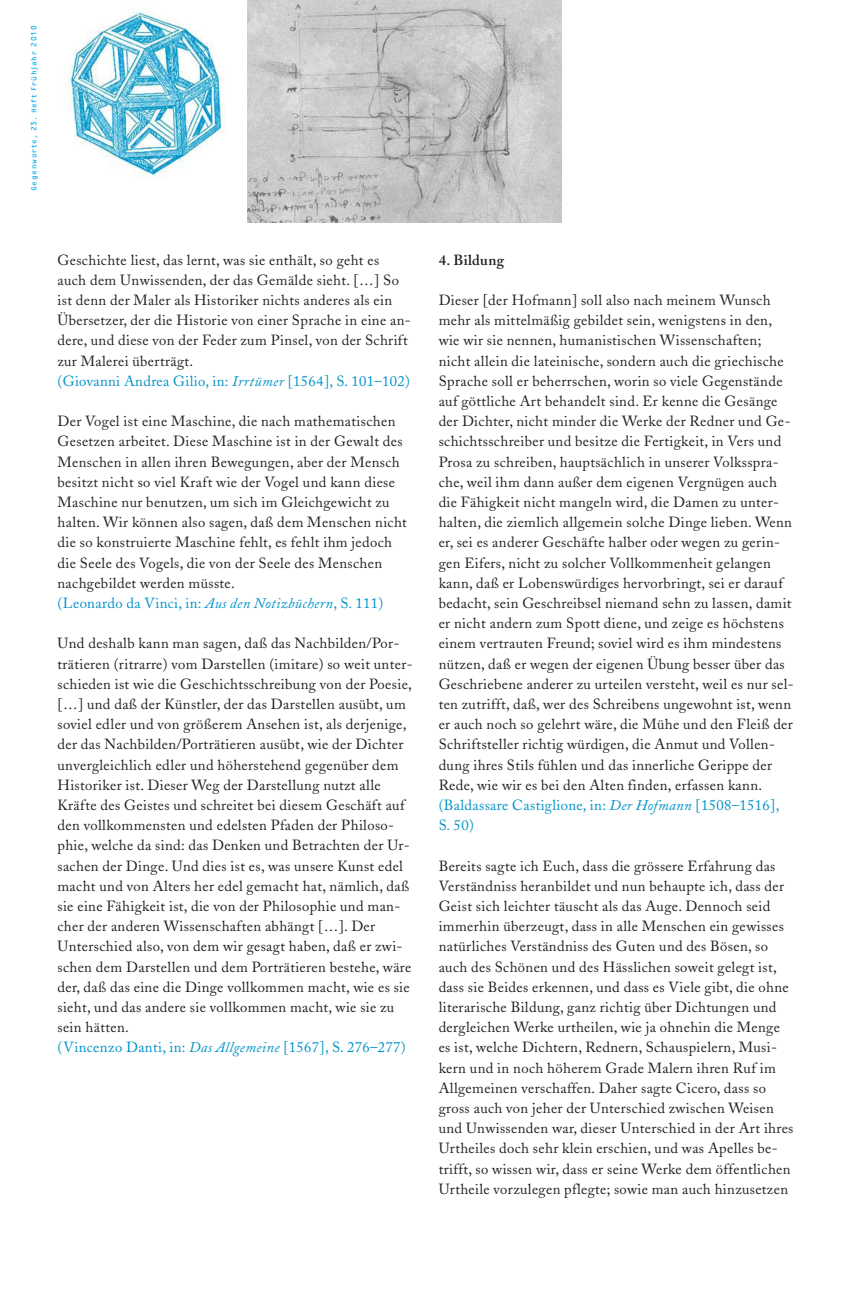
<style>
.page{position:relative;width:858px;height:1296px;background:#fff}
.page>*{position:absolute;margin:0;border:0;box-sizing:border-box;transform-origin:0 0}
.t1{font:14.7px/20.2px "Adobe Caslon";letter-spacing:.025em;color:#231f20}
.t2{font:600 14.7px "Adobe Caslon";letter-spacing:.025em;color:#231f20}
.t3{font:7.5px "OCRF";letter-spacing:.095em;color:#00aeef}
.s1{color:#0092c8}
.s2{font-style:italic;color:#0092c8}
</style>
<div class="page">
<img style="left:65px;top:7px;width:160px;height:169px">
<img style="left:247px;top:0;width:315px;height:223px">
<p class="t3" style="left:31px;top:191px;width:167px;rotate:-90deg">Gegenworte, 23. Heft Frühjahr 2010</p>
<p class="t1" style="left:58px;top:251px;width:355px">Geschichte liest, das lernt, was sie enthält, so geht es auch dem Unwissenden, der das Gemälde sieht. […] So ist denn der Maler als Historiker nichts anderes als ein Übersetzer, der die Historie von einer Sprache in eine an&shy;dere, und diese von der Feder zum Pinsel, von der Schrift zur Malerei überträgt.<br><span class="s1">(Giovanni Andrea Gilio, in:</span> <span class="s2">Irrtümer</span> <span class="s1">[1564], S. 101–102)</span></p>
<p class="t1" style="left:58px;top:413px;width:351px">Der Vogel ist eine Maschine, die nach mathematischen Gesetzen arbeitet. Diese Maschine ist in der Gewalt des Menschen in allen ihren Bewegungen, aber der Mensch besitzt nicht so viel Kraft wie der Vogel und kann diese Maschine nur benutzen, um sich im Gleichgewicht zu halten. Wir können also sagen, daß dem Menschen nicht die so konstruierte Maschine fehlt, es fehlt ihm jedoch die Seele des Vogels, die von der Seele des Menschen nachgebildet werden müsste.<br><span class="s1">(Leonardo da Vinci, in:</span> <span class="s2">Aus den Notizbüchern</span><span class="s1">, S. 111)</span></p>
<p class="t1" style="left:58px;top:635px;width:357px">Und deshalb kann man sagen, daß das Nachbilden/Por&shy;trätieren (ritrarre) vom Darstellen (imitare) so weit unter&shy;schieden ist wie die Geschichtsschreibung von der Poesie, […] und daß der Künstler, der das Darstellen ausübt, um soviel edler und von größerem Ansehen ist, als derjenige, der das Nachbilden/Porträtieren ausübt, wie der Dichter unvergleichlich edler und höherstehend gegenüber dem Historiker ist. Dieser Weg der Darstellung nutzt alle Kräfte des Geistes und schreitet bei diesem Geschäft auf den vollkommensten und edelsten Pfaden der Philoso&shy;phie, welche da sind: das Denken und Betrachten der Ur&shy;sachen der Dinge. Und dies ist es, was unsere Kunst edel macht und von Alters her edel gemacht hat, nämlich, daß sie eine Fähigkeit ist, die von der Philosophie und man&shy;cher der anderen Wissenschaften abhängt […]. Der Unterschied also, von dem wir gesagt haben, daß er zwi&shy;schen dem Darstellen und dem Porträtieren bestehe, wäre der, daß das eine die Dinge vollkommen macht, wie es sie sieht, und das andere sie vollkommen macht, wie sie zu sein hätten.<br><span class="s1">(Vincenzo Danti, in:</span> <span class="s2">Das Allgemeine</span> <span class="s1">[1567], S. 276–277)</span></p>
<p class="t2" style="left:439px;top:254px;width:67px">4. Bildung</p>
<p class="t1" style="left:439px;top:292px;width:357px">Dieser [der Hofmann] soll also nach meinem Wunsch mehr als mittelmäßig gebildet sein, wenigstens in den, wie wir sie nennen, humanistischen Wissenschaften; nicht allein die lateinische, sondern auch die griechische Sprache soll er beherrschen, worin so viele Gegenstände auf göttliche Art behandelt sind. Er kenne die Gesänge der Dichter, nicht minder die Werke der Redner und Ge&shy;schichtsschreiber und besitze die Fertigkeit, in Vers und Prosa zu schreiben, hauptsächlich in unserer Volksspra&shy;che, weil ihm dann außer dem eigenen Vergnügen auch die Fähigkeit nicht mangeln wird, die Damen zu unter&shy;halten, die ziemlich allgemein solche Dinge lieben. Wenn er, sei es anderer Geschäfte halber oder wegen zu gerin&shy;gen Eifers, nicht zu solcher Vollkommenheit gelangen kann, daß er Lobenswürdiges hervorbringt, sei er darauf bedacht, sein Geschreibsel niemand sehn zu lassen, damit er nicht andern zum Spott diene, und zeige es höchstens einem vertrauten Freund; soviel wird es ihm mindestens nützen, daß er wegen der eigenen Übung besser über das Geschriebene anderer zu urteilen versteht, weil es nur sel&shy;ten zutrifft, daß, wer des Schreibens ungewohnt ist, wenn er auch noch so gelehrt wäre, die Mühe und den Fleiß der Schriftsteller richtig würdigen, die Anmut und Vollen&shy;dung ihres Stils fühlen und das innerliche Gerippe der Rede, wie wir es bei den Alten finden, erfassen kann. <span class="s1">(Baldassare Castiglione, in:</span> <span class="s2">Der Hofmann</span> <span class="s1">[1508–1516], S. 50)</span></p>
<p class="t1" style="left:439px;top:857px;width:356px">Bereits sagte ich Euch, dass die grössere Erfahrung das Verständniss heranbildet und nun behaupte ich, dass der Geist sich leichter täuscht als das Auge. Dennoch seid immerhin überzeugt, dass in alle Menschen ein gewisses natürliches Verständniss des Guten und des Bösen, so auch des Schönen und des Hässlichen soweit gelegt ist, dass sie Beides erkennen, und dass es Viele gibt, die ohne literarische Bildung, ganz richtig über Dichtungen und dergleichen Werke urtheilen, wie ja ohnehin die Menge es ist, welche Dichtern, Rednern, Schauspielern, Musi&shy;kern und in noch höherem Grade Malern ihren Ruf im Allgemeinen verschaffen. Daher sagte Cicero, dass so gross auch von jeher der Unterschied zwischen Weisen und Unwissenden war, dieser Unterschied in der Art ihres Urtheiles doch sehr klein erschien, und was Apelles be&shy;trifft, so wissen wir, dass er seine Werke dem öffentlichen Urtheile vorzulegen pflegte; sowie man auch hinzusetzen</p>
</div>
